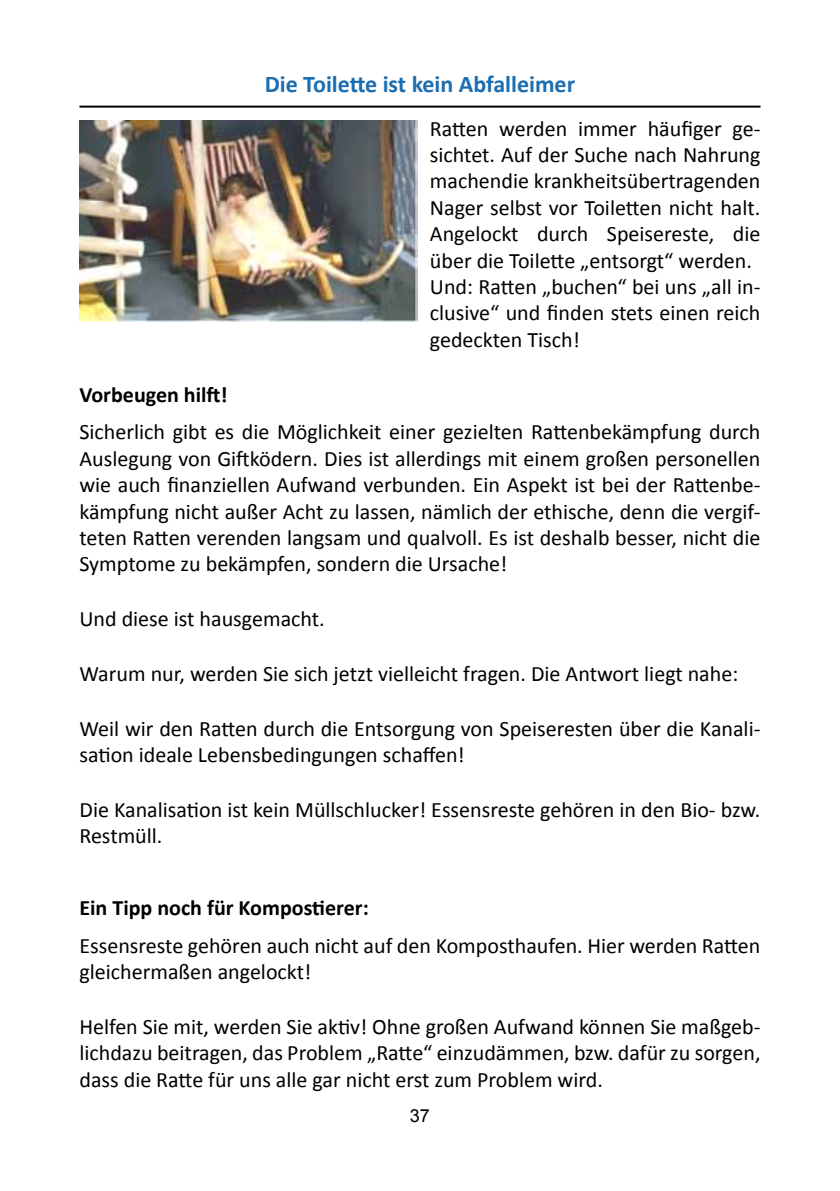
<style>
.page{position:relative;width:840px;height:1191px;background:#fff}
.page>*{position:absolute;margin:0;border:0;box-sizing:border-box;transform-origin:0 0}
.t1{font:700 24px "Calibri";color:#1b6eb1}
.t2{font:22px/26.4px "Calibri";color:#000}
.t3{font:700 22px "Calibri";color:#000}
.t4{font:18px "Arial";color:#000}
</style>
<div class="page">
<hr style="left:79px;top:106px;width:681px;height:2px;background:#000">
<img style="left:79px;top:120px;width:338px;height:201px">
<p class="t1" style="left:264px;top:69px;width:312px">Die Toilette ist kein Abfalleimer</p>
<p class="t2" style="left:429px;top:114px;width:332px">Ratten werden immer häufiger ge&shy;sichtet. Auf der Suche nach Nahrung machendie krankheitsübertragenden Nager selbst vor Toiletten nicht halt.<br>Angelockt durch Speisereste, die über die Toilette „entsorgt“ werden.<br>Und: Ratten „buchen“ bei uns „all in&shy;clusive“ und finden stets einen reich gedeckten Tisch!</p>
<p class="t3" style="left:79px;top:381px;width:150px">Vorbeugen hilft!</p>
<p class="t2" style="left:79px;top:418px;width:682px;text-align:justify">Sicherlich gibt es die Möglichkeit einer gezielten Rattenbekämpfung durch Auslegung von Giftködern. Dies ist allerdings mit einem großen personellen wie auch finanziellen Aufwand verbunden. Ein Aspekt ist bei der Rattenbe&shy;kämpfung nicht außer Acht zu lassen, nämlich der ethische, denn die vergif&shy;teten Ratten verenden langsam und qualvoll. Es ist deshalb besser, nicht die Symptome zu bekämpfen, sondern die Ursache!</p>
<p class="t2" style="left:79px;top:604px;width:247px">Und diese ist hausgemacht.</p>
<p class="t2" style="left:79px;top:659px;width:660px">Warum nur, werden Sie sich jetzt vielleicht fragen. Die Antwort liegt nahe:</p>
<p class="t2" style="left:79px;top:714px;width:682px">Weil wir den Ratten durch die Entsorgung von Speiseresten über die Kanali&shy;sation ideale Lebensbedingungen schaffen!</p>
<p class="t2" style="left:79px;top:795px;width:682px">Die Kanalisation ist kein Müllschlucker! Essensreste gehören in den Bio- bzw.<br>Restmüll.</p>
<p class="t3" style="left:79px;top:894px;width:291px">Ein Tipp noch für Kompostierer:</p>
<p class="t2" style="left:79px;top:931px;width:682px">Essensreste gehören auch nicht auf den Komposthaufen. Hier werden Ratten gleichermaßen angelockt!</p>
<p class="t2" style="left:79px;top:1012px;width:682px;text-align:justify">Helfen Sie mit, werden Sie aktiv! Ohne großen Aufwand können Sie maßgeb&shy;lichdazu beitragen, das Problem „Ratte“ einzudämmen, bzw. dafür zu sorgen, dass die Ratte für uns alle gar nicht erst zum Problem wird.</p>
<p class="t4" style="left:410px;top:1103px;width:22px">37</p>
</div>
